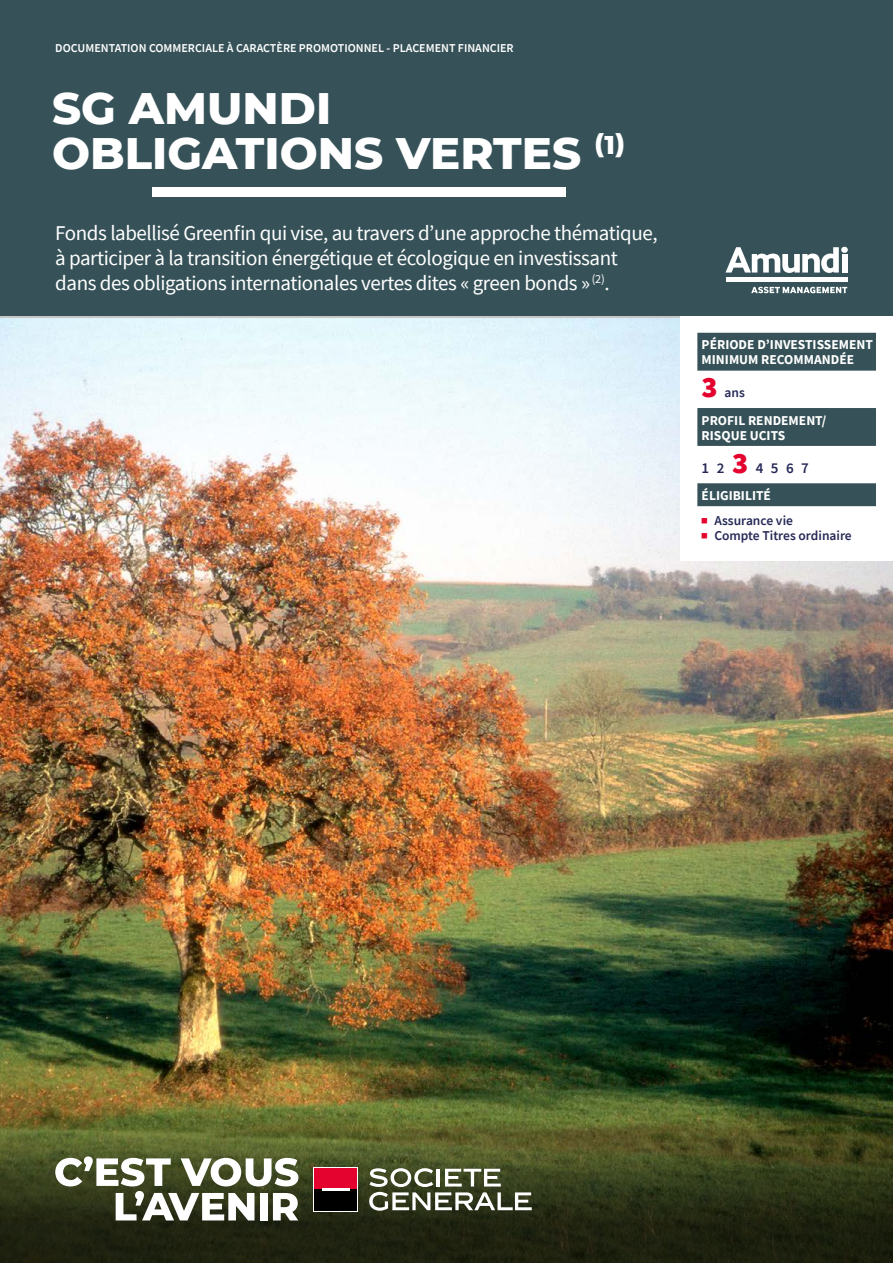
<style>
.page{position:relative;width:893px;height:1263px;background:#fff}
.page>*{position:absolute;margin:0;border:0;box-sizing:border-box;transform-origin:0 0}
.t1{font:800 45px/45px "Montserrat";color:#fff}
.t2{font:900 30px "Source Sans Pro";color:#e4032e}
.t3{font:21px/25.2px "Source Sans Pro";letter-spacing:-.02em;color:#fff}
.t4{font:600 15px "Source Sans Pro";letter-spacing:.5em;color:#262957}
.t5{font:700 13.5px/15px "Source Sans Pro";color:#fff}
.t6{font:600 13.5px "Source Sans Pro";color:#262957}
.t7{font:600 12px "Source Sans Pro";color:#fff}
.s1{font-weight:900;font-size:30px;color:#e4032e}
.s2{font-size:6.75px;color:#e4032e}
</style>
<div class="page">
<img style="left:0;top:318px;width:893px;height:743px">
<svg style="left:0;top:1061px;width:893px;height:202px;background:#42471e"></svg>
<div style="left:680px;top:316px;width:213px;height:245px;background:#fff"></div>
<svg style="left:697px;top:333px;width:179px;height:173px"></svg>
<div style="left:0;top:0;width:893px;height:316px;background:#365258"></div>
<div style="left:153px;top:187px;width:413px;height:9px;background:#fff"></div>
<div style="left:726px;top:277px;width:121px;height:5px;background:#fff"></div>
<svg style="left:725px;top:247px;width:114px;height:26px"></svg>
<div style="left:841px;top:247px;width:7px;height:6px;background:#fff;border-radius:50%"></div>
<div style="left:842px;top:254px;width:5px;height:19px;background:#fff"></div>
<svg style="left:751px;top:287px;width:96px;height:6px"></svg>
<div style="left:313px;top:1167px;width:45px;height:45px;background:#fff"></div>
<div style="left:314px;top:1168px;width:43px;height:22px;background:#e4032e"></div>
<div style="left:314px;top:1189px;width:43px;height:22px;background:#000"></div>
<hr style="left:322px;top:1188px;width:27px;height:3px;background:#fff">
<svg style="left:55px;top:1156px;width:243px;height:64px"></svg>
<svg style="left:369px;top:1168px;width:163px;height:43px"></svg>
<p class="t7" style="left:55px;top:40px;width:460px">DOCUMENTATION COMMERCIALE À CARACTÈRE PROMOTIONNEL - PLACEMENT FINANCIER</p>
<h1 class="t1" style="left:52px;top:83px;width:575px">SG AMUNDI<br>OBLIGATIONS VERTES <sup>(1)</sup></h1>
<p class="t3" style="left:55px;top:220px;width:604px">Fonds labellisé Greenfin qui vise, au travers d’une approche thématique, à participer à la transition énergétique et écologique en investissant dans des obligations internationales vertes dites « green bonds » <sup>(2)</sup>.</p>
<p class="t5" style="left:702px;top:337px;width:173px">PÉRIODE D’INVESTISSEMENT<br>MINIMUM RECOMMANDÉE</p>
<h2 class="t2" style="left:702px;top:367px;width:18px">3</h2>
<p class="t6" style="left:725px;top:384px;width:22px">ans</p>
<p class="t5" style="left:702px;top:412px;width:126px">PROFIL RENDEMENT/<br>RISQUE UCITS</p>
<p class="t4" style="left:702px;top:458px;width:109px">12<span class="s1">3</span>4567</p>
<p class="t5" style="left:702px;top:488px;width:71px">ÉLIGIBILITÉ</p>
<p class="t6" style="left:702px;top:511px;width:93px"><span class="s2">■</span> Assurance vie</p>
<p class="t6" style="left:702px;top:526px;width:152px"><span class="s2">■</span> Compte Titres ordinaire</p>
</div>
